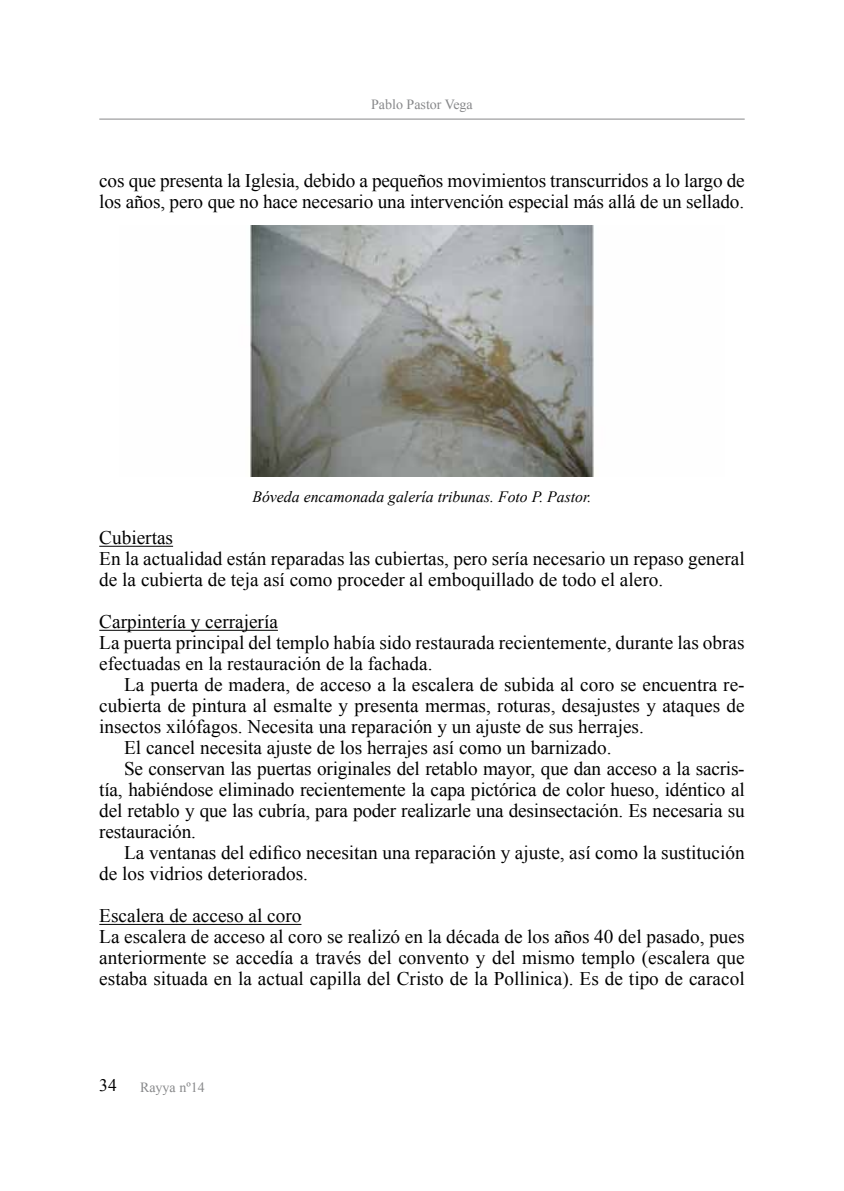
<style>
.page{position:relative;width:844px;height:1191px;background:#fff}
.page>*{position:absolute;margin:0;border:0;box-sizing:border-box;transform-origin:0 0}
.t1{font:19.25px/21px "Times New Roman";color:#000}
.t2{font:17.5px "Times New Roman";color:#000}
.t3{font:italic 15.75px "Times New Roman";color:#000}
.t4{font:14px "Times New Roman";color:#87888a}
</style>
<div class="page">
<hr style="left:99px;top:119px;width:645px;height:1px;background:#87888a">
<hr style="left:99px;top:546px;width:74px;height:1px;background:#000">
<hr style="left:99px;top:630px;width:179px;height:1px;background:#000">
<hr style="left:99px;top:924px;width:202px;height:1px;background:#000">
<img style="left:250px;top:225px;width:344px;height:251px">
<p class="t4" style="left:371px;top:95px;width:103px">Pablo Pastor Vega</p>
<p class="t1" style="left:99px;top:170px;width:646px">cos que presenta la Iglesia, debido a pequeños movimientos transcurridos a lo largo de los años, pero que no hace necesario una intervención especial más allá de un sellado.</p>
<p class="t3" style="left:252px;top:486px;width:340px">Bóveda encamonada galería tribunas. Foto P. Pastor.</p>
<p class="t1" style="left:99px;top:527px;width:646px">Cubiertas<br>En la actualidad están reparadas las cubiertas, pero sería necesario un repaso general de la cubierta de teja así como proceder al emboquillado de todo el alero.</p>
<p class="t1" style="left:99px;top:611px;width:646px">Carpintería y cerrajería<br>La puerta principal del templo había sido restaurada recientemente, durante las obras efectuadas en la restauración de la fachada.</p>
<p class="t1" style="left:124px;top:674px;width:622px">La puerta de madera, de acceso a la escalera de subida al coro se encuentra re-</p>
<p class="t1" style="left:99px;top:695px;width:646px">cubierta de pintura al esmalte y presenta mermas, roturas, desajustes y ataques de</p>
<p class="t1" style="left:99px;top:716px;width:546px">insectos xilófagos. Necesita una reparación y un ajuste de sus herrajes.</p>
<p class="t1" style="left:124px;top:737px;width:489px">El cancel necesita ajuste de los herrajes así como un barnizado.</p>
<p class="t1" style="left:124px;top:758px;width:622px">Se conservan las puertas originales del retablo mayor, que dan acceso a la sacris-</p>
<p class="t1" style="left:99px;top:779px;width:647px">tía, habiéndose eliminado recientemente la capa pictórica de color hueso, idéntico al</p>
<p class="t1" style="left:99px;top:800px;width:646px">del retablo y que las cubría, para poder realizarle una desinsectación. Es necesaria su</p>
<p class="t1" style="left:99px;top:821px;width:98px">restauración.</p>
<p class="t1" style="left:124px;top:842px;width:622px">La ventanas del edifico necesitan una reparación y ajuste, así como la sustitución</p>
<p class="t1" style="left:99px;top:863px;width:210px">de los vidrios deteriorados.</p>
<p class="t1" style="left:99px;top:905px;width:646px">Escalera de acceso al coro<br>La escalera de acceso al coro se realizó en la década de los años 40 del pasado, pues anteriormente se accedía a través del convento y del mismo templo (escalera que estaba situada en la actual capilla del Cristo de la Pollinica). Es de tipo de caracol</p>
<p class="t2" style="left:99px;top:1073px;width:19px">34</p>
<p class="t4" style="left:140px;top:1077px;width:66px">Rayya nº14</p>
</div>
